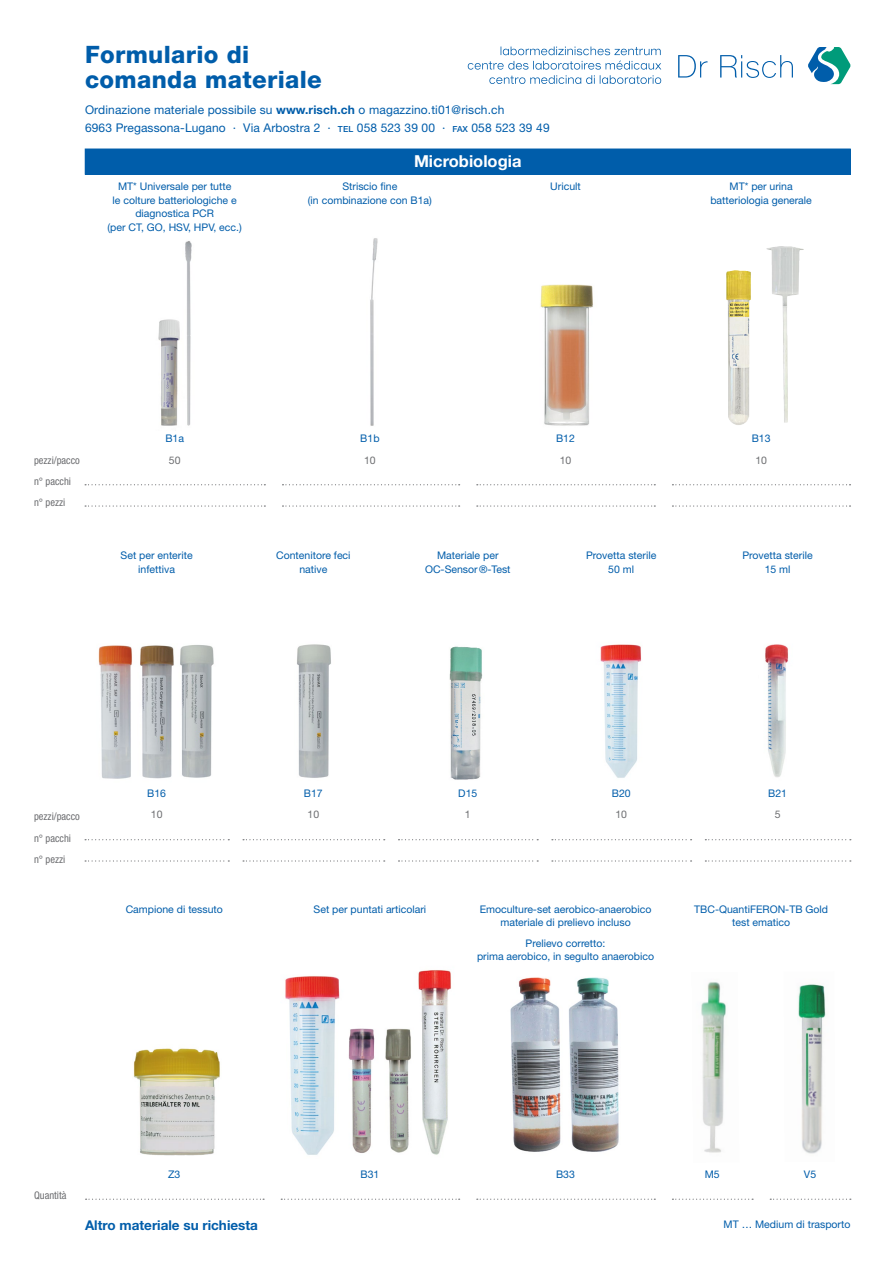
<style>
.page{position:relative;width:893px;height:1263px;background:#fff}
.page>*{position:absolute;margin:0;border:0;box-sizing:border-box;transform-origin:0 0}
.t1{font:800 24px/25.5px "Helvetica Neue LT Std";letter-spacing:.015em;color:#005daa}
.t2{font:700 16.5px "Helvetica Neue LT Std";color:#fff}
.t3{font:700 13.5px "Helvetica Neue LT Std";color:#005daa}
.t4{font:12px/18px "Helvetica Neue LT Std";letter-spacing:.01em;color:#005daa}
.t5{font:10.5px/13.5px "Helvetica Neue LT Std";color:#005daa;text-align:center}
.t6{font:condensed 10.5px/21.3px "Helvetica Neue LT Std";color:#6d6e71}
.t7{font:10.5px "Helvetica Neue LT Std";color:#6d6e71}
.s1{font-weight:700}
.s2{font-weight:500;font-size:8.4px}
</style>
<div class="page">
<img style="left:370px;top:238px;width:8px;height:188px">
<img style="left:418px;top:970px;width:34px;height:185px">
<img style="left:385px;top:1022px;width:36px;height:133px">
<img style="left:348px;top:1028px;width:27px;height:125px">
<img style="left:285px;top:976px;width:55px;height:179px">
<img style="left:510px;top:977px;width:109px;height:175px">
<img style="left:133px;top:1048px;width:87px;height:107px">
<img style="left:726px;top:246px;width:78px;height:179px">
<img style="left:98px;top:645px;width:116px;height:134px">
<img style="left:297px;top:644px;width:34px;height:134px">
<img style="left:600px;top:644px;width:41px;height:134px">
<img style="left:765px;top:644px;width:24px;height:133px">
<img style="left:798px;top:984px;width:28px;height:170px">
<img style="left:701px;top:982px;width:25px;height:171px">
<img style="left:540px;top:284px;width:53px;height:142px">
<svg style="left:85px;top:484px;width:180px;height:1px"></svg>
<svg style="left:85px;top:505px;width:180px;height:2px"></svg>
<svg style="left:282px;top:484px;width:178px;height:1px"></svg>
<svg style="left:282px;top:505px;width:178px;height:2px"></svg>
<svg style="left:477px;top:484px;width:178px;height:1px"></svg>
<svg style="left:477px;top:505px;width:178px;height:2px"></svg>
<svg style="left:672px;top:484px;width:178px;height:1px"></svg>
<svg style="left:672px;top:505px;width:178px;height:2px"></svg>
<div style="left:85px;top:149px;width:765px;height:25px;background:#005daa"></div>
<svg style="left:281px;top:1198px;width:179px;height:2px"></svg>
<svg style="left:86px;top:1198px;width:178px;height:2px"></svg>
<svg style="left:477px;top:1198px;width:178px;height:2px"></svg>
<svg style="left:468px;top:47px;width:383px;height:37px"></svg>
<svg style="left:85px;top:839px;width:144px;height:1px"></svg>
<svg style="left:85px;top:860px;width:144px;height:1px"></svg>
<svg style="left:243px;top:839px;width:142px;height:1px"></svg>
<svg style="left:243px;top:860px;width:142px;height:1px"></svg>
<svg style="left:398px;top:839px;width:140px;height:1px"></svg>
<svg style="left:398px;top:860px;width:140px;height:1px"></svg>
<svg style="left:552px;top:839px;width:140px;height:1px"></svg>
<svg style="left:552px;top:860px;width:140px;height:1px"></svg>
<svg style="left:705px;top:839px;width:146px;height:1px"></svg>
<svg style="left:705px;top:860px;width:146px;height:1px"></svg>
<svg style="left:672px;top:1198px;width:81px;height:2px"></svg>
<svg style="left:770px;top:1198px;width:81px;height:2px"></svg>
<img style="left:449px;top:646px;width:34px;height:134px">
<img style="left:158px;top:241px;width:34px;height:185px">
<h1 class="t1" style="left:85px;top:41px;width:238px">Formulario di comanda materiale</h1>
<p class="t4" style="left:85px;top:100px;width:466px">Ordinazione materiale possibile su <span class="s1">www.risch.ch</span> o magazzino.ti01@risch.ch<br>6963 Pregassona-Lugano · Via Arbostra 2 · <span class="s2">TEL</span> 058 523 39 00 · <span class="s2">FAX</span> 058 523 39 49</p>
<h2 class="t2" style="left:414px;top:151px;width:109px">Microbiologia</h2>
<p class="t5" style="left:108px;top:180px;width:136px">MT* Universale per tutte<br>le colture batteriologiche e diagnostica PCR<br>(per CT, GO, HSV, HPV, ecc.)</p>
<p class="t5" style="left:308px;top:180px;width:126px">Striscio fine<br>(in combinazione con B1a)</p>
<p class="t5" style="left:550px;top:180px;width:32px">Uricult</p>
<p class="t5" style="left:710px;top:180px;width:103px">MT* per urina batteriologia generale</p>
<p class="t6" style="left:34px;top:449px;width:47px">pezzi/pacco n° pacchi n° pezzi</p>
<p class="t5" style="left:165px;top:432px;width:20px">B1a</p>
<p class="t7" style="left:169px;top:453px;width:13px">50</p>
<p class="t5" style="left:360px;top:432px;width:21px">B1b</p>
<p class="t5" style="left:556px;top:432px;width:20px">B12</p>
<p class="t5" style="left:752px;top:432px;width:20px">B13</p>
<p class="t7" style="left:364px;top:453px;width:13px">10</p>
<p class="t7" style="left:560px;top:453px;width:13px">10</p>
<p class="t7" style="left:755px;top:453px;width:13px">10</p>
<p class="t5" style="left:121px;top:549px;width:74px">Set per enterite infettiva</p>
<p class="t5" style="left:276px;top:549px;width:76px">Contenitore feci native</p>
<p class="t5" style="left:742px;top:549px;width:72px">Provetta sterile<br>15 ml</p>
<p class="t5" style="left:425px;top:549px;width:87px">Materiale per<br>OC-Sensor®-Test</p>
<p class="t5" style="left:586px;top:549px;width:72px">Provetta sterile<br>50 ml</p>
<p class="t6" style="left:34px;top:806px;width:47px">pezzi/pacco n° pacchi n° pezzi</p>
<p class="t5" style="left:147px;top:786px;width:20px">B16</p>
<p class="t5" style="left:304px;top:786px;width:20px">B17</p>
<p class="t5" style="left:458px;top:786px;width:21px">D15</p>
<p class="t5" style="left:612px;top:786px;width:20px">B20</p>
<p class="t5" style="left:768px;top:786px;width:20px">B21</p>
<p class="t7" style="left:151px;top:808px;width:13px">10</p>
<p class="t7" style="left:308px;top:808px;width:13px">10</p>
<p class="t7" style="left:465px;top:808px;width:7px">1</p>
<p class="t7" style="left:615px;top:808px;width:13px">10</p>
<p class="t7" style="left:775px;top:808px;width:7px">5</p>
<p class="t5" style="left:126px;top:902px;width:99px">Campione di tessuto</p>
<p class="t5" style="left:314px;top:902px;width:114px">Set per puntati articolari</p>
<p class="t5" style="left:480px;top:902px;width:173px">Emoculture-set aerobico-anaerobico materiale di prelievo incluso</p>
<p class="t5" style="left:477px;top:936px;width:178px">Prelievo corretto:<br>prima aerobico, in segulto anaerobico</p>
<p class="t5" style="left:694px;top:902px;width:135px">TBC-QuantiFERON-TB Gold test ematico</p>
<p class="t6" style="left:34px;top:1185px;width:34px">Quantità</p>
<p class="t5" style="left:168px;top:1167px;width:14px">Z3</p>
<p class="t5" style="left:360px;top:1167px;width:20px">B31</p>
<p class="t5" style="left:556px;top:1167px;width:20px">B33</p>
<p class="t5" style="left:705px;top:1167px;width:16px">M5</p>
<p class="t5" style="left:804px;top:1167px;width:14px">V5</p>
<p class="t3" style="left:85px;top:1217px;width:174px">Altro materiale su richiesta</p>
<p class="t5" style="left:724px;top:1217px;width:128px">MT … Medium di trasporto</p>
</div>
